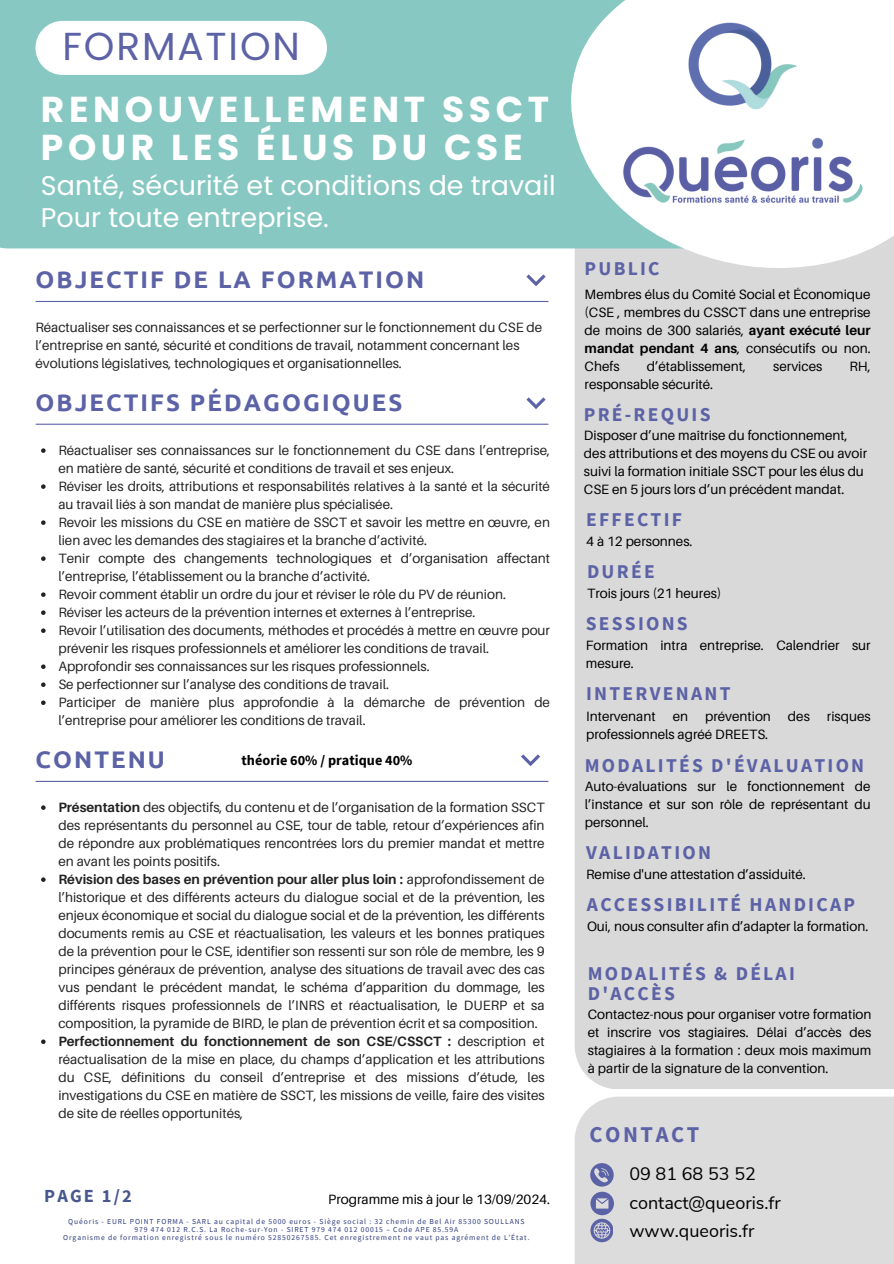
<style>
.page{position:relative;width:894px;height:1264px;background:#fff}
.page>*{position:absolute;margin:0;border:0;box-sizing:border-box;transform-origin:0 0}
.t1{font:39px "Poppins";letter-spacing:.045em;color:#5c62a6}
.t2{font:700 36px/38.2px "Poppins";letter-spacing:.13em;color:#fff}
.t3{font:27px/32.7px "Poppins";color:#fff}
.t4{font:700 24px "Ubuntu";letter-spacing:.085em;color:#5c62a6}
.t5{font:700 22.5px "Source Sans Pro";letter-spacing:.115em;color:#5c62a6}
.t6{font:700 19.5px/19.2px "Source Sans Pro";letter-spacing:.115em;color:#5c62a6}
.t7{font:700 18.45px "Source Sans Pro";color:#48588e}
.t8{font:18px/28.2px "Nunito Sans";color:#000}
.t9{font:700 14.25px "Source Sans Pro";color:#000}
.t10{font:13.5px/18px "Aileron";color:#222}
.t11{font:13.5px/18px "Aileron";color:#000;text-align:justify}
.t12{font:7.5px "Source Sans Pro";letter-spacing:.115em;color:#2f3c7e}
.s1{font-weight:700}
</style>
<div class="page">
<div style="left:574px;top:1096px;width:319px;height:167px;background:#dcdcdc"></div>
<div style="left:574px;top:309px;width:319px;height:780px;background:#d9d9d9"></div>
<div style="left:0;top:0;width:548px;height:248px;background:#88c8c2"></div>
<svg style="left:590px;top:1163px;width:23px;height:79px"></svg>
<hr style="left:36px;top:423px;width:512px;height:2px;background:#5c62a6">
<svg style="left:526px;top:397px;width:19px;height:12px"></svg>
<svg style="left:41px;top:448px;width:5px;height:5px"></svg>
<svg style="left:41px;top:484px;width:5px;height:5px"></svg>
<svg style="left:41px;top:520px;width:5px;height:5px"></svg>
<svg style="left:41px;top:556px;width:5px;height:5px"></svg>
<svg style="left:41px;top:592px;width:5px;height:5px"></svg>
<svg style="left:41px;top:610px;width:5px;height:5px"></svg>
<svg style="left:41px;top:628px;width:5px;height:5px"></svg>
<svg style="left:41px;top:664px;width:5px;height:5px"></svg>
<svg style="left:41px;top:682px;width:5px;height:5px"></svg>
<svg style="left:41px;top:700px;width:5px;height:5px"></svg>
<svg style="left:41px;top:805px;width:5px;height:4px"></svg>
<svg style="left:41px;top:877px;width:5px;height:4px"></svg>
<svg style="left:41px;top:1039px;width:5px;height:4px"></svg>
<svg style="left:521px;top:754px;width:19px;height:12px"></svg>
<hr style="left:36px;top:780px;width:512px;height:2px;background:#5c62a6">
<hr style="left:36px;top:301px;width:512px;height:1px;background:#5c62a6">
<svg style="left:526px;top:274px;width:19px;height:12px"></svg>
<svg style="left:548px;top:0;width:345px;height:309px"></svg>
<img style="left:612px;top:15px;width:260px;height:198px">
<div style="left:35px;top:21px;width:292px;height:54px;background:#fff;border-radius:27px"></div>
<p class="t1" style="left:62px;top:19px;width:239px">FORMATION</p>
<h4 class="t2" style="left:41px;top:90px;width:509px">RENOUVELLEMENT SSCT<br>POUR LES ÉLUS DU CSE</h4>
<p class="t3" style="left:41px;top:169px;width:516px">Santé, sécurité et conditions de travail<br>Pour toute entreprise.</p>
<h5 class="t4" style="left:35px;top:265px;width:390px">OBJECTIF DE LA FORMATION</h5>
<p class="t10" style="left:35px;top:318px;width:508px">Réactualiser ses connaissances et se perfectionner sur le fonctionnement du CSE de l’entreprise en santé, sécurité et conditions de travail, notamment concernant les évolutions législatives, technologiques et organisationnelles.</p>
<h5 class="t4" style="left:35px;top:388px;width:368px">OBJECTIFS PÉDAGOGIQUES</h5>
<p class="t10" style="left:58px;top:441px;width:493px">Réactualiser ses connaissances sur le fonctionnement du CSE dans l’entreprise, en matière de santé, sécurité et conditions de travail et ses enjeux.</p>
<p class="t10" style="left:58px;top:477px;width:493px">Réviser les droits, attributions et responsabilités relatives à la santé et la sécurité au travail liés à son mandat de manière plus spécialisée.</p>
<h5 class="t10" style="left:58px;top:513px;width:493px">Revoir les missions du CSE en matière de SSCT et savoir les mettre en œuvre, en lien avec les demandes des stagiaires et la branche d’activité.</h5>
<p class="t10" style="left:58px;top:549px;width:493px">Tenir compte des changements technologiques et d’organisation affectant l’entreprise, l’établissement ou la branche d’activité.</p>
<h5 class="t10" style="left:58px;top:585px;width:449px">Revoir comment établir un ordre du jour et réviser le rôle du PV de réunion.</h5>
<p class="t10" style="left:58px;top:603px;width:418px">Réviser les acteurs de la prévention internes et externes à l’entreprise.</p>
<h5 class="t10" style="left:58px;top:621px;width:493px">Revoir l’utilisation des documents, méthodes et procédés à mettre en œuvre pour prévenir les risques professionnels et améliorer les conditions de travail.</h5>
<p class="t10" style="left:58px;top:657px;width:373px">Approfondir ses connaissances sur les risques professionnels.</p>
<h5 class="t10" style="left:58px;top:675px;width:332px">Se perfectionner sur l’analyse des conditions de travail.</h5>
<p class="t10" style="left:58px;top:693px;width:493px">Participer de manière plus approfondie à la démarche de prévention de l’entreprise pour améliorer les conditions de travail.</p>
<h5 class="t4" style="left:35px;top:745px;width:131px">CONTENU</h5>
<p class="t9" style="left:241px;top:750px;width:172px">théorie 60% / pratique 40%</p>
<p class="t10" style="left:58px;top:798px;width:487px;text-align:justify"><span class="s1">Présentation</span> des objectifs, du contenu et de l’organisation de la formation SSCT des représentants du personnel au CSE, tour de table, retour d’expériences afin de répondre aux problématiques rencontrées lors du premier mandat et mettre en avant les points positifs.</p>
<h5 class="t10" style="left:58px;top:870px;width:487px;text-align:justify"><span class="s1">Révision des bases en prévention pour aller plus loin :</span> approfondissement de l’historique et des différents acteurs du dialogue social et de la prévention, les enjeux économique et social du dialogue social et de la prévention, les différents documents remis au CSE et réactualisation, les valeurs et les bonnes pratiques de la prévention pour le CSE, identifier son ressenti sur son rôle de membre, les 9 principes généraux de prévention, analyse des situations de travail avec des cas vus pendant le précédent mandat, le schéma d’apparition du dommage, les différents risques professionnels de l’INRS et réactualisation, le DUERP et sa composition, la pyramide de BIRD, le plan de prévention écrit et sa composition.</h5>
<p class="t10" style="left:58px;top:1032px;width:487px;text-align:justify"><span class="s1">Perfectionnement du fonctionnement de son CSE/CSSCT :</span> description et réactualisation de la mise en place, du champs d’application et les attributions du CSE, définitions du conseil d’entreprise et des missions d’étude, les investigations du CSE en matière de SSCT, les missions de veille, faire des visites de site de réelles opportunités,</p>
<p class="t7" style="left:44px;top:1183px;width:89px">PAGE 1/2</p>
<p class="t11" style="left:328px;top:1189px;width:223px">Programme mis à jour le 13/09/2024.</p>
<p class="t12" style="left:68px;top:1216px;width:457px">Quéoris - EURL POINT FORMA - SARL au capital de 5000 euros - Siège social : 32 chemin de Bel Air 85300 SOULLANS</p>
<h5 class="t12" style="left:134px;top:1224px;width:325px">979 474 012 R.C.S. La Roche-sur-Yon - SIRET 979 474 012 00015 – Code APE 85.59A</h5>
<p class="t12" style="left:63px;top:1232px;width:467px">Organisme de formation enregistré sous le numéro 52850267585. Cet enregistrement ne vaut pas agrément de L’État.</p>
<h4 class="t6" style="left:584px;top:259px;width:76px">PUBLIC</h4>
<p class="t11" style="left:584px;top:284px;width:287px">Membres élus du Comité Social et Économique (CSE , membres du CSSCT dans une entreprise de moins de 300 salariés, <span class="s1">ayant exécuté leur mandat pendant 4 ans</span>, consécutifs ou non.<br>Chefs</p>
<p class="t11" style="left:646px;top:356px;width:101px">d’établissement,</p>
<p class="t11" style="left:773px;top:356px;width:50px">services</p>
<p class="t11" style="left:849px;top:356px;width:23px">RH,</p>
<p class="t11" style="left:584px;top:374px;width:130px">responsable sécurité.</p>
<p class="t6" style="left:583px;top:404px;width:128px">PRÉ-REQUIS</p>
<p class="t11" style="left:583px;top:426px;width:285px;text-align:left">Disposer d’une maîtrise du fonctionnement, des attributions et des moyens du CSE ou avoir suivi la formation initiale SSCT pour les élus du CSE en 5 jours lors d’un précédent mandat.</p>
<p class="t6" style="left:586px;top:510px;width:97px">EFFECTIF</p>
<p class="t11" style="left:586px;top:532px;width:108px">4 à 12 personnes.</p>
<p class="t6" style="left:587px;top:561px;width:69px">DURÉE</p>
<p class="t11" style="left:587px;top:584px;width:136px">Trois jours (21 heures)</p>
<h4 class="t6" style="left:585px;top:613px;width:103px">SESSIONS</h4>
<p class="t11" style="left:585px;top:636px;width:286px">Formation intra entreprise. Calendrier sur mesure.</p>
<h4 class="t6" style="left:586px;top:683px;width:146px">INTERVENANT</h4>
<p class="t11" style="left:586px;top:707px;width:71px">Intervenant</p>
<p class="t11" style="left:672px;top:707px;width:17px">en</p>
<p class="t11" style="left:705px;top:707px;width:67px">prévention</p>
<p class="t11" style="left:787px;top:707px;width:23px">des</p>
<p class="t11" style="left:826px;top:707px;width:45px">risques</p>
<p class="t11" style="left:586px;top:725px;width:183px">professionnels agréé DREETS.</p>
<p class="t6" style="left:584px;top:755px;width:281px">MODALITÉS D'ÉVALUATION</p>
<p class="t11" style="left:584px;top:777px;width:287px">Auto-évaluations sur le fonctionnement de l’instance et sur son rôle de représentant du personnel.</p>
<p class="t6" style="left:586px;top:842px;width:126px">VALIDATION</p>
<p class="t11" style="left:586px;top:865px;width:221px">Remise d'une attestation d’assiduité.</p>
<p class="t6" style="left:586px;top:894px;width:269px">ACCESSIBILITÉ HANDICAP</p>
<p class="t11" style="left:587px;top:917px;width:283px">Oui, nous consulter afin d’adapter la formation.</p>
<p class="t6" style="left:587px;top:963px;width:208px">MODALITÉS &amp; DÉLAI<br>D'ACCÈS</p>
<p class="t11" style="left:587px;top:1005px;width:285px">Contactez-nous pour organiser votre formation et inscrire vos stagiaires. Délai d’accès des stagiaires à la formation : deux mois maximum à partir de la signature de la convention.</p>
<h3 class="t5" style="left:589px;top:1119px;width:111px">CONTACT</h3>
<h2 class="t8" style="left:629px;top:1160px;width:153px">09 81 68 53 52 contact@queoris.fr</h2>
<h1 class="t8" style="left:629px;top:1216px;width:127px">www.queoris.fr</h1>
</div>
